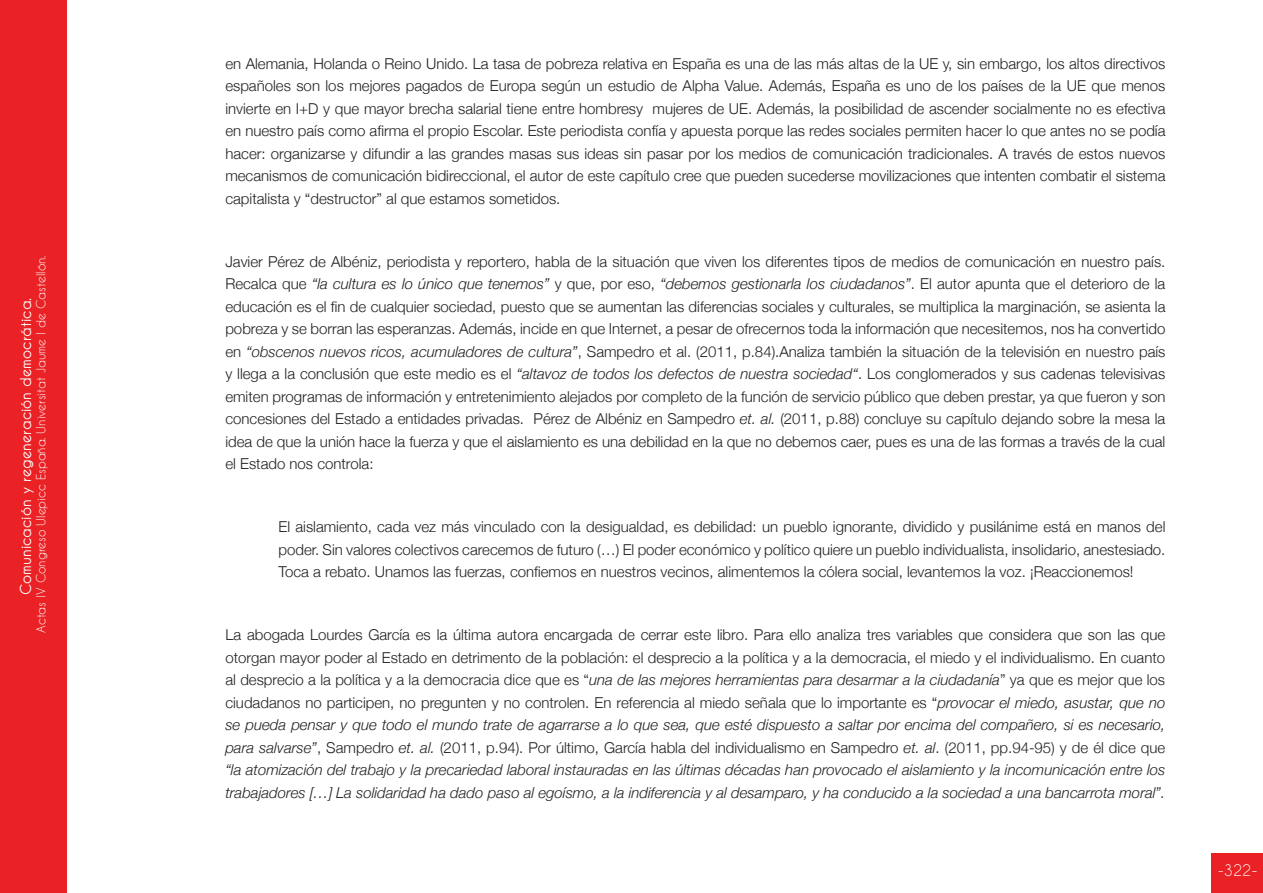
<style>
.page{position:relative;width:1263px;height:893px;background:#fff}
.page>*{position:absolute;margin:0;border:0;box-sizing:border-box;transform-origin:0 0}
.t1{font:300 15px/22.5px "Helvetica Neue";color:#231f20;text-align:justify}
.t2{font:700 15px "Caviar Dreams";color:#fff}
.t3{font:15px "Caviar Dreams";color:#fff}
.t4{font:12px "Caviar Dreams";color:#fff}
.s1{font-style:italic}
</style>
<div class="page">
<div style="left:0;top:0;width:67px;height:893px;background:#eb2225"></div>
<div style="left:1212px;top:853px;width:51px;height:40px;background:#eb2225"></div>
<p class="t4" style="left:34px;top:633px;width:379px;rotate:-90deg">Actas IV Congreso Ulepicc España. Universitat Jaume I de Castellón.</p>
<p class="t2" style="left:17px;top:595px;width:299px;rotate:-90deg">Comunicación y regeneración democrática.</p>
<p class="t1" style="left:225px;top:52px;width:942px">en Alemania, Holanda o Reino Unido. La tasa de pobreza relativa en España es una de las más altas de la UE y, sin embargo, los altos directivos españoles son los mejores pagados de Europa según un estudio de Alpha Value. Además, España es uno de los países de la UE que menos invierte en I+D y que mayor brecha salarial tiene entre hombresy mujeres de UE. Además, la posibilidad de ascender socialmente no es efectiva en nuestro país como afirma el propio Escolar. Este periodista confía y apuesta porque las redes sociales permiten hacer lo que antes no se podía hacer: organizarse y difundir a las grandes masas sus ideas sin pasar por los medios de comunicación tradicionales. A través de estos nuevos mecanismos de comunicación bidireccional, el autor de este capítulo cree que pueden sucederse movilizaciones que intenten combatir el sistema capitalista y “destructor” al que estamos sometidos.</p>
<p class="t1" style="left:225px;top:250px;width:942px">Javier Pérez de Albéniz, periodista y reportero, habla de la situación que viven los diferentes tipos de medios de comunicación en nuestro país.<br>Recalca que <span class="s1">“la cultura es lo único que tenemos”</span> y que, por eso, <span class="s1">“debemos gestionarla los ciudadanos”</span>. El autor apunta que el deterioro de la educación es el fin de cualquier sociedad, puesto que se aumentan las diferencias sociales y culturales, se multiplica la marginación, se asienta la pobreza y se borran las esperanzas. Además, incide en que Internet, a pesar de ofrecernos toda la información que necesitemos, nos ha convertido en <span class="s1">“obscenos nuevos ricos, acumuladores de cultura”</span>, Sampedro et al. (2011, p.84).Analiza también la situación de la televisión en nuestro país y llega a la conclusión que este medio es el <span class="s1">“altavoz de todos los defectos de nuestra sociedad“</span>. Los conglomerados y sus cadenas televisivas emiten programas de información y entretenimiento alejados por completo de la función de servicio público que deben prestar, ya que fueron y son concesiones del Estado a entidades privadas. Pérez de Albéniz en Sampedro <span class="s1">et. al.</span> (2011, p.88) concluye su capítulo dejando sobre la mesa la idea de que la unión hace la fuerza y que el aislamiento es una debilidad en la que no debemos caer, pues es una de las formas a través de la cual el Estado nos controla:</p>
<p class="t1" style="left:278px;top:515px;width:888px">El aislamiento, cada vez más vinculado con la desigualdad, es debilidad: un pueblo ignorante, dividido y pusilánime está en manos del poder. Sin valores colectivos carecemos de futuro (…) El poder económico y político quiere un pueblo individualista, insolidario, anestesiado.<br>Toca a rebato. Unamos las fuerzas, confiemos en nuestros vecinos, alimentemos la cólera social, levantemos la voz. ¡Reaccionemos!</p>
<p class="t1" style="left:225px;top:623px;width:941px">La abogada Lourdes García es la última autora encargada de cerrar este libro. Para ello analiza tres variables que considera que son las que otorgan mayor poder al Estado en detrimento de la población: el desprecio a la política y a la democracia, el miedo y el individualismo. En cuanto al desprecio a la política y a la democracia dice que es “<span class="s1">una de las mejores herramientas para desarmar a la ciudadanía</span>” ya que es mejor que los ciudadanos no participen, no pregunten y no controlen. En referencia al miedo señala que lo importante es “<span class="s1">provocar el miedo, asustar, que no se pueda pensar y que todo el mundo trate de agarrarse a lo que sea, que esté dispuesto a saltar por encima del compañero, si es necesario, para salvarse”</span>, Sampedro <span class="s1">et. al.</span> (2011, p.94). Por último, García habla del individualismo en Sampedro <span class="s1">et. al</span>. (2011, pp.94-95) y de él dice que <span class="s1">“la atomización del trabajo y la precariedad laboral instauradas en las últimas décadas han provocado el aislamiento y la incomunicación entre los trabajadores […] La solidaridad ha dado paso al egoísmo, a la indiferencia y al desamparo, y ha conducido a la sociedad a una bancarrota moral”.</span></p>
<p class="t3" style="left:1218px;top:862px;width:41px">-322-</p>
</div>
